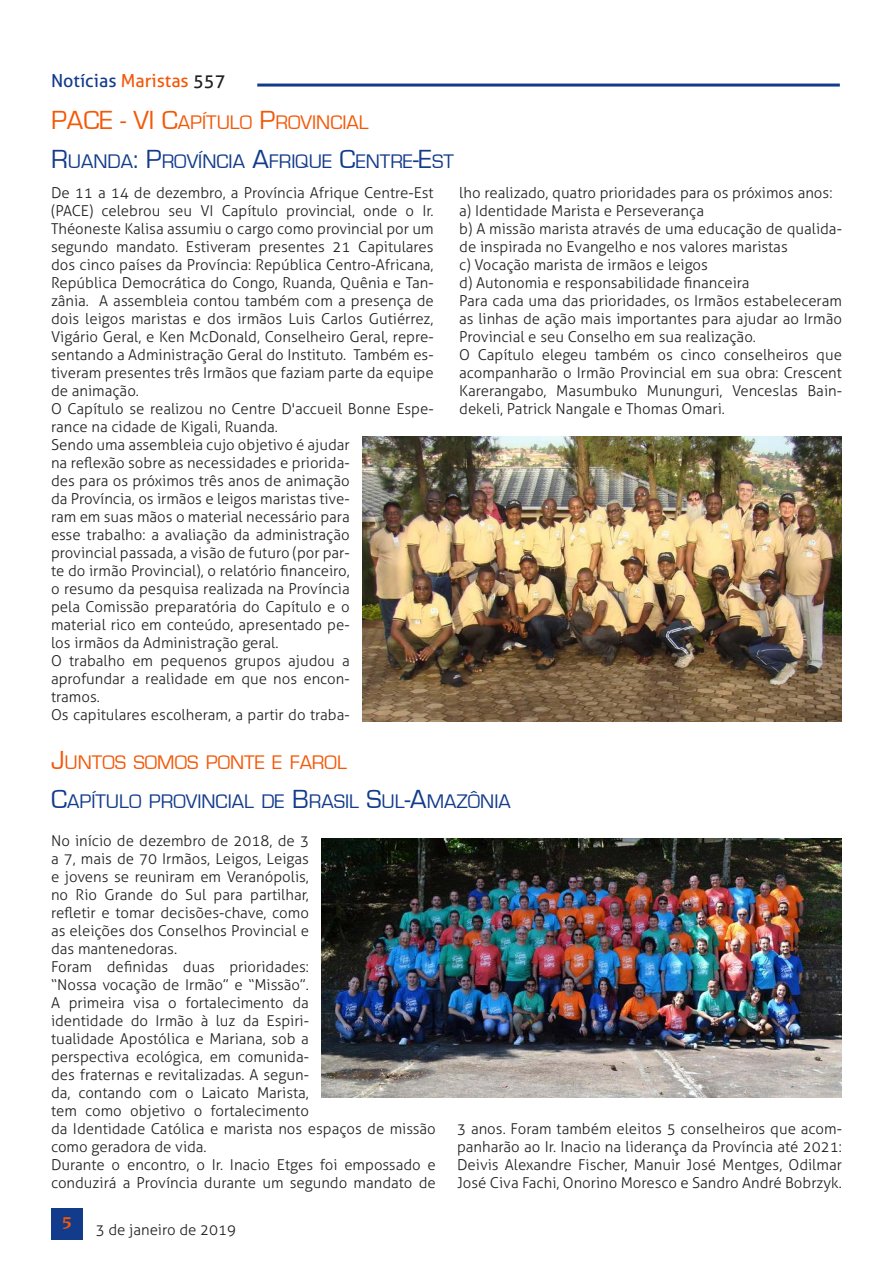
<style>
.page{position:relative;width:893px;height:1263px;background:#fff}
.page>*{position:absolute;margin:0;border:0;box-sizing:border-box;transform-origin:0 0}
.Titolo{font:27px "Eurostile";color:#f45706}
.Titolo-2{font:20.25px "Eurostile";color:#123b8b}
.Titolo-3{font:20.25px "Eurostile";color:#f45706}
.t1{font:18px "Aller";color:#123b8b}
.t2{font:700 18px "Novarese IT Cby BT";color:#f45706}
.Testo_sinEspacio{font:300 15px/18px "Aller";color:#231f20;text-align:justify}
.s1{color:#f45706}
.s2{color:#231f20}
.s3{font-size:27px}
</style>
<div class="page">
<hr style="left:257px;top:84px;width:583px;height:3px;background:#123b8b">
<div style="left:51px;top:1208px;width:32px;height:31px;background:#123b8b"></div>
<img style="left:322px;top:839px;width:520px;height:258px">
<img style="left:362px;top:437px;width:480px;height:284px">
<p class="t1" style="left:51px;top:69px;width:176px">Notícias <span class="s1">Maristas</span> <span class="s2">557</span></p>
<p class="Titolo" style="left:51px;top:105px;width:16px">PACE</p>
<p class="Titolo-3" style="left:120px;top:111px;width:250px"><span class="s3">- VI C</span>APÍTULO <span class="s3">P</span>ROVINCIAL</p>
<p class="Titolo-2" style="left:51px;top:151px;width:404px"><span class="s3">R</span>UANDA<span class="s3">: P</span>ROVÍNCIA <span class="s3">A</span>FRIQUE <span class="s3">C</span>ENTRE<span class="s3">-E</span>ST</p>
<p class="Testo_sinEspacio" style="left:51px;top:184px;width:384px">De 11 a 14 de dezembro, a Província Afrique Centre-Est (PACE) celebrou seu VI Capítulo provincial, onde o Ir.<br>Théoneste Kalisa assumiu o cargo como provincial por um segundo mandato. Estiveram presentes 21 Capitulares dos cinco países da Província: República Centro-Africana, República Democrática do Congo, Ruanda, Quênia e Tan&shy;zânia. A assembleia contou também com a presença de dois leigos maristas e dos irmãos Luis Carlos Gutiérrez, Vigário Geral, e Ken McDonald, Conselheiro Geral, repre&shy;sentando a Administração Geral do Instituto. Também es&shy;tiveram presentes três Irmãos que faziam parte da equipe de animação.</p>
<p class="Testo_sinEspacio" style="left:51px;top:400px;width:384px">O Capítulo se realizou no Centre D'accueil Bonne Espe&shy;rance na cidade de Kigali, Ruanda.</p>
<p class="Testo_sinEspacio" style="left:51px;top:436px;width:300px">Sendo uma assembleia cujo objetivo é ajudar na reflexão sobre as necessidades e priorida&shy;des para os próximos três anos de animação da Província, os irmãos e leigos maristas tive&shy;ram em suas mãos o material necessário para esse trabalho: a avaliação da administração provincial passada, a visão de futuro (por par&shy;te do irmão Provincial), o relatório financeiro, o resumo da pesquisa realizada na Província pela Comissão preparatória do Capítulo e o material rico em conteúdo, apresentado pe&shy;los irmãos da Administração geral.</p>
<p class="Testo_sinEspacio" style="left:51px;top:652px;width:300px">O trabalho em pequenos grupos ajudou a aprofundar a realidade em que nos encon&shy;tramos.</p>
<p class="Testo_sinEspacio" style="left:51px;top:706px;width:300px">Os capitulares escolheram, a partir do traba-</p>
<p class="Testo_sinEspacio" style="left:459px;top:184px;width:375px">lho realizado, quatro prioridades para os próximos anos:</p>
<p class="Testo_sinEspacio" style="left:459px;top:202px;width:246px">a) Identidade Marista e Perseverança</p>
<p class="Testo_sinEspacio" style="left:459px;top:220px;width:384px">b) A missão marista através de uma educação de qualida&shy;de inspirada no Evangelho e nos valores maristas</p>
<p class="Testo_sinEspacio" style="left:459px;top:256px;width:250px">c) Vocação marista de irmãos e leigos</p>
<p class="Testo_sinEspacio" style="left:459px;top:274px;width:292px">d) Autonomia e responsabilidade financeira</p>
<p class="Testo_sinEspacio" style="left:459px;top:292px;width:384px">Para cada uma das prioridades, os Irmãos estabeleceram as linhas de ação mais importantes para ajudar ao Irmão Provincial e seu Conselho em sua realização.</p>
<p class="Testo_sinEspacio" style="left:459px;top:346px;width:384px">O Capítulo elegeu também os cinco conselheiros que acompanharão o Irmão Provincial em sua obra: Crescent Karerangabo, Masumbuko Mununguri, Venceslas Bain&shy;dekeli, Patrick Nangale e Thomas Omari.</p>
<p class="Titolo-3" style="left:51px;top:751px;width:297px"><span class="s3">J</span>UNTOS SOMOS PONTE E FAROL</p>
<p class="Titolo-2" style="left:51px;top:791px;width:461px"><span class="s3">C</span>APÍTULO PROVINCIAL DE <span class="s3">B</span>RASIL <span class="s3">S</span>UL<span class="s3">-A</span>MAZÔNIA</p>
<p class="Testo_sinEspacio" style="left:51px;top:832px;width:259px">No início de dezembro de 2018, de 3 a 7, mais de 70 Irmãos, Leigos, Leigas e jovens se reuniram em Veranópolis, no Rio Grande do Sul para partilhar, refletir e tomar decisões-chave, como as eleições dos Conselhos Provincial e das mantenedoras.</p>
<p class="Testo_sinEspacio" style="left:51px;top:958px;width:386px;text-align:left">Foram definidas duas prioridades:<br>“Nossa vocação de Irmão” e “Missão”.<br>A primeira visa o fortalecimento da<br>identidade do Irmão à luz da Espiri-<br>tualidade Apostólica e Mariana, sob a<br>perspectiva ecológica, em comunida-<br>des fraternas e revitalizadas. A segun-<br>da, contando com o Laicato Marista,<br>tem como objetivo o fortalecimento<br>da Identidade Católica e marista nos espaços de missão como geradora de vida.</p>
<p class="Testo_sinEspacio" style="left:51px;top:1156px;width:386px">Durante o encontro, o Ir. Inacio Etges foi empossado e conduzirá a Província durante um segundo mandato de</p>
<p class="t2" style="left:62px;top:1212px;width:12px">5</p>
<p class="Testo_sinEspacio" style="left:96px;top:1220px;width:142px">3 de janeiro de 2019</p>
<p class="Testo_sinEspacio" style="left:457px;top:1120px;width:386px">3 anos. Foram também eleitos 5 conselheiros que acom&shy;panharão ao Ir. Inacio na liderança da Província até 2021:<br>Deivis Alexandre Fischer, Manuir José Mentges, Odilmar José Civa Fachi, Onorino Moresco e Sandro André Bobrzyk.</p>
</div>
